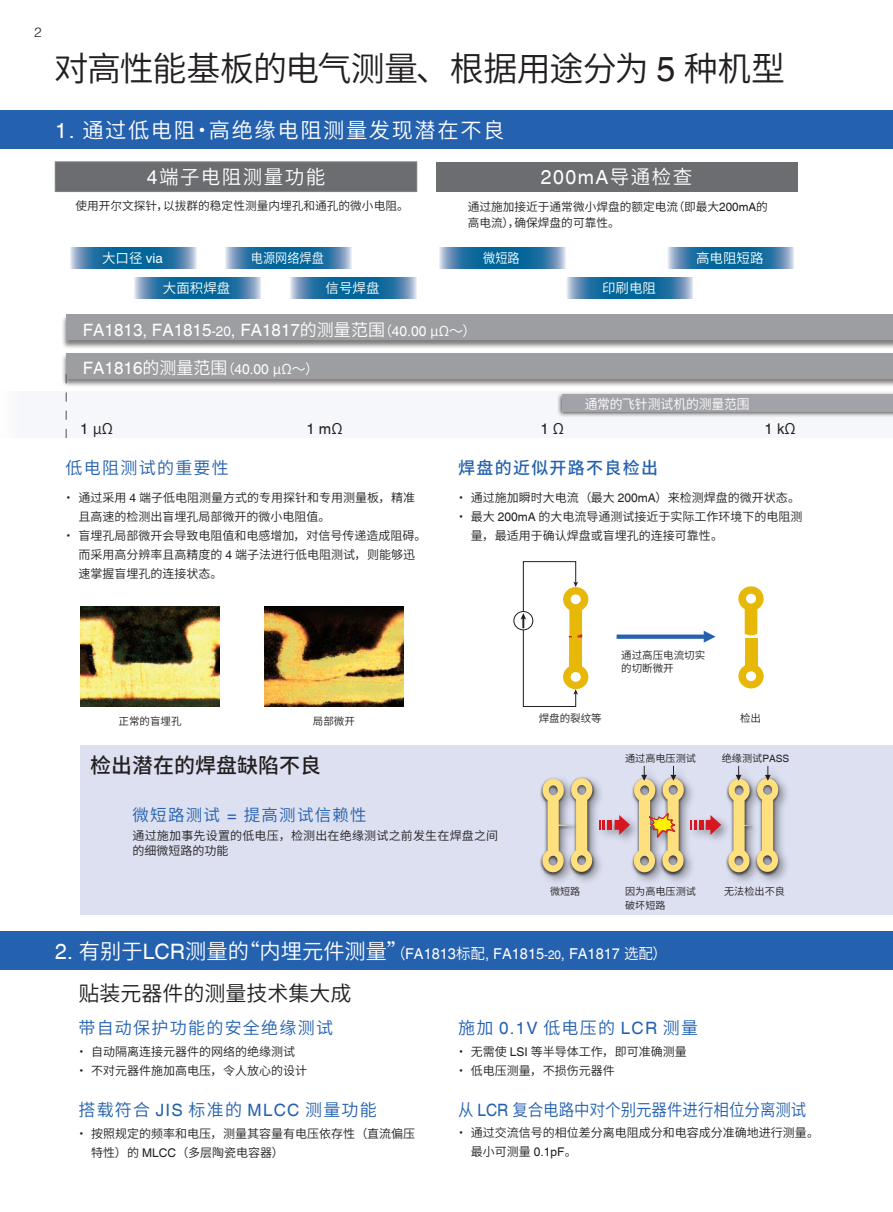
<style>
.page{position:relative;width:893px;height:1212px;background:#fff}
.page>*{position:absolute;margin:0;border:0;box-sizing:border-box;transform-origin:0 0}
.t1{font:34.05px "Source Han Sans CN";letter-spacing:-.025em;color:#231f20}
.t2{font:21.3px "Source Han Sans CN";letter-spacing:.075em;color:#fff}
.t3{font:21px "Source Han Sans CN";color:#231f20}
.t4{font:500 21px "Source Han Sans CN";color:#231f20}
.t5{font:19.5px "Source Han Sans CN";letter-spacing:.075em;color:#fff}
.t6{font:19.5px "Helvetica";letter-spacing:.075em;color:#fff}
.t7{font:16.95px "Helvetica";color:#fff}
.t8{font:16.95px "Source Han Sans CN";letter-spacing:.075em;color:#2461ae}
.t9{font:16.95px "Source Han Sans CN";color:#2461ae;scale:.91 1}
.t10{font:500 16.95px "Source Han Sans CN";letter-spacing:.075em;color:#2461ae}
.t11{font:16.5px "Source Han Sans CN";letter-spacing:.075em;color:#2461ae}
.t12{font:15px "Helvetica";color:#fff}
.t13{font:14.85px "Helvetica";color:#231f20}
.t14{font:14.85px "Source Han Sans CN";color:#231f20}
.t15{font:13.5px "Source Han Sans CN";color:#fff}
.t16{font:13.5px "Source Han Sans CN";color:#fff;scale:.95 1}
.t17{font:13.5px "Source Han Sans CN";color:#fff;scale:.9 1}
.t18{font:300 13.5px "Helvetica LT Std";color:#231f20}
.t19{font:12px/19.2px "Source Han Sans CN";color:#231f20}
.t20{font:11.7px/15.9px "Source Han Sans CN";color:#231f20}
.t21{font:10.5px/13.5px "Source Han Sans CN";color:#231f20}
.t22{font:10.2px/14.2px "Source Han Sans CN";color:#231f20}
.s1{font-family:"Helvetica"}
.s2{font-family:"Source Han Sans CN"}
.s3{font-size:13.5px}
.s4{font-family:"Source Han Sans CN";font-size:13.8px}
.s5{font-size:13.8px}
.s6{font-size:21.3px}
.s7{font-family:"Source Han Sans CN";font-size:21.3px}
.s8{font-size:12px}
</style>
<div class="page">
<div style="left:0;top:111px;width:893px;height:38px;background:#2461ae"></div>
<div style="left:0;top:931px;width:893px;height:38px;background:#2461ae"></div>
<svg style="left:70px;top:247px;width:126px;height:21px;background:#307aa8"></svg>
<svg style="left:225px;top:247px;width:126px;height:21px;background:#307aa8"></svg>
<svg style="left:439px;top:247px;width:126px;height:21px;background:#307aa8"></svg>
<svg style="left:668px;top:247px;width:126px;height:21px;background:#307aa8"></svg>
<svg style="left:134px;top:277px;width:126px;height:21px;background:#2f7aa8"></svg>
<svg style="left:290px;top:277px;width:126px;height:21px;background:#307aa8"></svg>
<svg style="left:567px;top:277px;width:126px;height:21px;background:#307aa8"></svg>
<div style="left:55px;top:162px;width:362px;height:30px;background:#6c6d70"></div>
<div style="left:55px;top:162px;width:362px;height:30px;border:1px solid #808285"></div>
<div style="left:436px;top:162px;width:361px;height:30px;background:#6c6d70"></div>
<div style="left:557px;top:392px;width:336px;height:25px;background:#231f20;opacity:.75"></div>
<div style="left:562px;top:394px;width:331px;height:17px;background:#a8a9ad"></div>
<div style="left:61px;top:314px;width:832px;height:35px;background:#231f20;opacity:.75"></div>
<div style="left:66px;top:315px;width:827px;height:25px;background:#9d9ea1"></div>
<div style="left:61px;top:352px;width:832px;height:35px;background:#231f20;opacity:.75"></div>
<div style="left:66px;top:353px;width:827px;height:25px;background:#9d9ea1"></div>
<svg style="left:66px;top:374px;width:1px;height:64px"></svg>
<img style="left:264px;top:607px;width:140px;height:99px">
<img style="left:81px;top:607px;width:138px;height:99px">
<svg style="left:704px;top:631px;width:12px;height:12px"></svg>
<div style="left:617px;top:634px;width:91px;height:5px;background:#2461ae"></div>
<div style="left:738px;top:586px;width:26px;height:25px;background:#e8b809;border-radius:50%"></div>
<div style="left:746px;top:594px;width:10px;height:9px;background:#fff;border-radius:50%"></div>
<div style="left:738px;top:664px;width:26px;height:24px;background:#e8b809;border-radius:50%"></div>
<div style="left:746px;top:671px;width:10px;height:10px;background:#fff;border-radius:50%"></div>
<div style="left:745px;top:638px;width:12px;height:32px;background:#e8b809"></div>
<svg style="left:741px;top:606px;width:16px;height:30px"></svg>
<div style="left:724px;top:632px;width:19px;height:9px;background:#fff"></div>
<div style="left:514px;top:611px;width:19px;height:19px;border:1px solid #231f20;border-radius:50%"></div>
<svg style="left:520px;top:561px;width:69px;height:146px"></svg>
<div style="left:81px;top:745px;width:812px;height:169px;background:#dce0f1"></div>
<div style="left:538px;top:763px;width:253px;height:124px;background:#231f20;opacity:.45"></div>
<img style="left:567px;top:775px;width:29px;height:102px">
<img style="left:671px;top:775px;width:16px;height:102px">
<img style="left:753px;top:775px;width:29px;height:102px">
<img style="left:539px;top:776px;width:41px;height:101px">
<svg style="left:542px;top:778px;width:50px;height:94px;background:#d3c59a"></svg>
<img style="left:630px;top:872px;width:41px;height:5px">
<img style="left:725px;top:776px;width:30px;height:101px">
<svg style="left:690px;top:815px;width:31px;height:20px"></svg>
<svg style="left:599px;top:766px;width:85px;height:106px"></svg>
<svg style="left:728px;top:766px;width:23px;height:106px"></svg>
<svg style="left:757px;top:766px;width:21px;height:106px"></svg>
<p class="t18" style="left:34px;top:24px;width:9px">2</p>
<p class="t1" style="left:54px;top:49px;width:732px">对高性能基板的电气测量、根据用途分为 <span class="s1">5</span> 种机型</p>
<p class="t2" style="left:55px;top:118px;width:451px"><span class="s1">1.</span> 通过低电阻・高绝缘电阻测量发现潜在不良</p>
<p class="t5" style="left:147px;top:166px;width:180px"><span class="s1">4</span>端子电阻测量功能</p>
<p class="t6" style="left:541px;top:166px;width:153px">200mA<span class="s2">导通检查</span></p>
<p class="t20" style="left:75px;top:198px;width:335px">使用开尔文探针，以拔群的稳定性测量内埋孔和通孔的微小电阻。</p>
<p class="t20" style="left:468px;top:199px;width:302px">通过施加接近于通常微小焊盘的额定电流（即最大<span class="s1">200mA</span>的高电流），确保焊盘的可靠性。</p>
<p class="t15" style="left:102px;top:250px;width:63px">大口径 <span class="s1">via</span></p>
<p class="t17" style="left:251px;top:250px;width:83px">电源网络焊盘</p>
<p class="t17" style="left:483px;top:250px;width:42px">微短路</p>
<p class="t15" style="left:696px;top:250px;width:69px">高电阻短路</p>
<p class="t15" style="left:163px;top:280px;width:69px">大面积焊盘</p>
<p class="t15" style="left:326px;top:280px;width:55px">信号焊盘</p>
<p class="t15" style="left:602px;top:280px;width:55px">印刷电阻</p>
<p class="t7" style="left:83px;top:320px;width:395px">FA1813, FA1815<span class="s3">-20</span>, FA1817<span class="s2">的测量范围</span><span class="s4">（</span><span class="s5">40.00</span> <span class="s4">μΩ～）</span></p>
<p class="t7" style="left:83px;top:358px;width:237px">FA1816<span class="s2">的测量范围</span><span class="s4">（</span><span class="s5">40.00</span> <span class="s4">μΩ～）</span></p>
<p class="t16" style="left:585px;top:396px;width:175px">通常的飞针测试机的测量范围</p>
<p class="t14" style="left:80px;top:420px;width:34px"><span class="s1">1</span> μΩ</p>
<p class="t13" style="left:307px;top:420px;width:37px">1 m<span class="s2">Ω</span></p>
<p class="t13" style="left:541px;top:420px;width:25px">1 <span class="s2">Ω</span></p>
<p class="t13" style="left:765px;top:420px;width:33px">1 k<span class="s2">Ω</span></p>
<p class="t8" style="left:66px;top:458px;width:165px">低电阻测试的重要性</p>
<p class="t19" style="left:78px;top:488px;width:338px;text-indent:-16px">・通过采用 <span class="s1">4</span> 端子低电阻测量方式的专用探针和专用测量板，精准且高速的检测出盲埋孔局部微开的微小电阻值。</p>
<p class="t19" style="left:78px;top:526px;width:350px;text-indent:-16px">・盲埋孔局部微开会导致电阻值和电感增加，对信号传递造成阻碍。而采用高分辨率且高精度的 <span class="s1">4</span> 端子法进行低电阻测试，则能够迅速掌握盲埋孔的连接状态。</p>
<p class="t10" style="left:458px;top:458px;width:201px">焊盘的近似开路不良检出</p>
<p class="t19" style="left:455px;top:488px;width:346px">・通过施加瞬时大电流（最大 <span class="s1">200mA</span>）来检测焊盘的微开状态。</p>
<p class="t19" style="left:471px;top:507px;width:333px;text-indent:-16px">・最大 <span class="s1">200mA</span> 的大电流导通测试接近于实际工作环境下的电阻测量，最适用于确认焊盘或盲埋孔的连接可靠性。</p>
<p class="t21" style="left:119px;top:714px;width:64px">正常的盲埋孔</p>
<p class="t21" style="left:313px;top:714px;width:43px">局部微开</p>
<p class="t21" style="left:621px;top:649px;width:85px">通过高压电流切实的切断微开</p>
<p class="t21" style="left:539px;top:711px;width:64px">焊盘的裂纹等</p>
<p class="t21" style="left:740px;top:711px;width:22px">检出</p>
<p class="t4" style="left:90px;top:753px;width:232px">检出潜在的焊盘缺陷不良</p>
<p class="t22" style="left:625px;top:751px;width:72px">通过高电压测试</p>
<p class="t22" style="left:722px;top:751px;width:69px">绝缘测试<span class="s1">PASS</span></p>
<p class="t11" style="left:133px;top:806px;width:236px">微短路测试 <span class="s1">=</span> 提高测试信赖性</p>
<p class="t19" style="left:133px;top:828px;width:367px;line-height:15px">通过施加事先设置的低电压，检测出在绝缘测试之前发生在焊盘之间的细微短路的功能</p>
<p class="t22" style="left:550px;top:884px;width:32px">微短路</p>
<p class="t22" style="left:724px;top:884px;width:62px">无法检出不良</p>
<p class="t22" style="left:625px;top:884px;width:72px">因为高电压测试破坏短路</p>
<p class="t12" style="left:55px;top:944px;width:613px"><span class="s6">2.</span> <span class="s7">有别于</span><span class="s6">LCR</span><span class="s7">测量的“内埋元件测量”</span><span class="s2">（</span>FA1813<span class="s2">标配</span>, FA1815<span class="s8">-20</span>, FA1817 <span class="s2">选配）</span></p>
<p class="t3" style="left:78px;top:981px;width:274px">贴装元器件的测量技术集大成</p>
<p class="t8" style="left:78px;top:1018px;width:256px">带自动保护功能的安全绝缘测试</p>
<p class="t19" style="left:75px;top:1042px;width:221px">・自动隔离连接元器件的网络的绝缘测试</p>
<p class="t19" style="left:75px;top:1061px;width:233px">・不对元器件施加高电压，令人放心的设计</p>
<p class="t8" style="left:78px;top:1100px;width:300px">搭载符合 <span class="s1">JIS</span> 标准的 <span class="s1">MLCC</span> 测量功能</p>
<p class="t19" style="left:91px;top:1124px;width:326px;text-indent:-16px">・按照规定的频率和电压，测量其容量有电压依存性（直流偏压特性）的 <span class="s1">MLCC</span>（多层陶瓷电容器）</p>
<p class="t8" style="left:458px;top:1018px;width:241px">施加 <span class="s1">0.1V</span> 低电压的 <span class="s1">LCR</span> 测量</p>
<p class="t19" style="left:455px;top:1042px;width:233px">・无需使 <span class="s1">LSI</span> 等半导体工作，即可准确测量</p>
<p class="t19" style="left:455px;top:1061px;width:161px">・低电压测量，不损伤元器件</p>
<p class="t9" style="left:458px;top:1100px;width:384px">从 <span class="s1">LCR</span> 复合电路中对个别元器件进行相位分离测试</p>
<p class="t19" style="left:471px;top:1123px;width:350px;text-indent:-16px">・通过交流信号的相位差分离电阻成分和电容成分准确地进行测量。最小可测量 <span class="s1">0.1pF</span>。</p>
</div>
